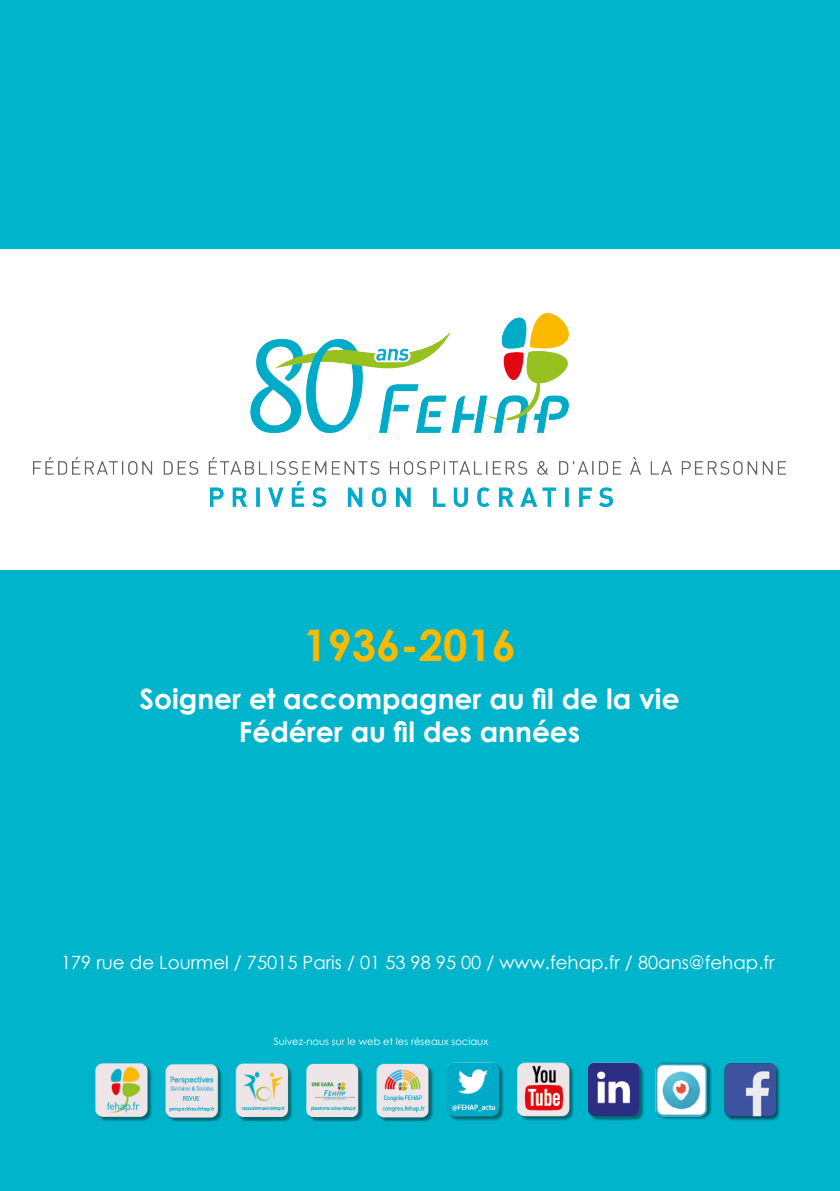
<style>
.page{position:relative;width:840px;height:1191px;background:#fff}
.page>*{position:absolute;margin:0;border:0;box-sizing:border-box;transform-origin:0 0}
.t1{font:700 43.4px "Century Gothic";color:#fbb900}
.t2{font:700 28px "Century Gothic";color:#fff}
.t3{font:18.2px "Century Gothic";color:#fff}
.t4{font:10px "Century Gothic";color:#fff}
</style>
<div class="page">
<div style="left:0;top:571px;width:839px;height:620px;background:#00b5cb"></div>
<img style="left:95px;top:1062px;width:685px;height:60px">
<img style="left:34px;top:313px;width:751px;height:193px">
<div style="left:0;top:0;width:839px;height:249px;background:#00b5cb"></div>
<p class="t1" style="left:303px;top:612px;width:214px">1936-2016</p>
<p class="t2" style="left:139px;top:677px;width:541px">Soigner et accompagner au fil de la vie</p>
<p class="t2" style="left:239px;top:711px;width:342px">Fédérer au fil des années</p>
<p class="t3" style="left:61px;top:950px;width:714px">179 rue de Lourmel / 75015 Paris / 01 53 98 95 00 / www.fehap.fr / 80ans@fehap.fr</p>
<p class="t4" style="left:273px;top:1034px;width:216px">Suivez-nous sur le web et les réseaux sociaux</p>
</div>
